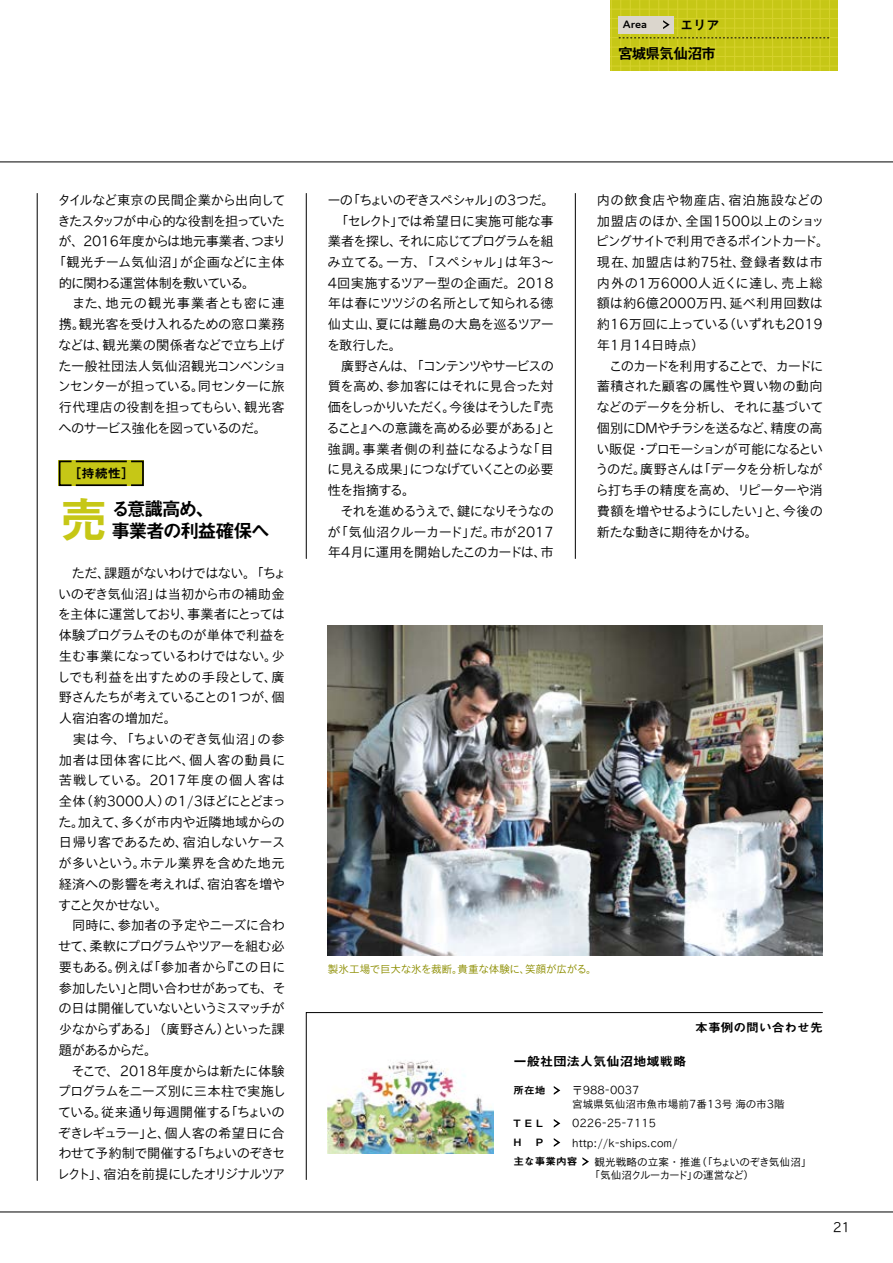
<style>
.page{position:relative;width:893px;height:1263px;background:#fff}
.page>*{position:absolute;margin:0;border:0;box-sizing:border-box;transform-origin:0 0}
.t1{font:49.8px "Midashi Go Pro MB31";color:#c6c716}
.t2{font:19.2px "Midashi Go Pro MB31";letter-spacing:-.09em;color:#000}
.t3{font:14.85px "Midashi Go Pro MB31";letter-spacing:-.075em;color:#000}
.t4{font:13.35px/20.7px "TB Go Std L";letter-spacing:-.045em;color:#000}
.t5{font:13.35px/20.7px "TB Go Std L";letter-spacing:-.02em;color:#000}
.t6{font:13.35px "TB Go Std L";letter-spacing:-.075em;color:#000}
.t7{font:13.35px "TB Go Std L";letter-spacing:-.095em;color:#000}
.t8{font:13.35px "TB Go Std L";letter-spacing:-.1em;color:#000}
.t9{font:13.35px "TB Go Std L";letter-spacing:-.025em;color:#000}
.t10{font:13.35px "TB Go Std L";letter-spacing:-.01em;color:#000}
.t11{font:13.35px "TB Go Std L";color:#000}
.t12{font:13.35px "TB Go Std L";letter-spacing:.005em;color:#000}
.t13{font:13.35px "TB Go Std L";letter-spacing:.055em;color:#000}
.t14{font:13.35px "Midashi Go Pro MB31";color:#000}
.t15{font:12.75px "TB Go Std L";color:#000}
.t16{font:12.6px "Midashi Go Pro MB31";color:#000;scale:1.05 1}
.t17{font:12.15px "Midashi Go Pro MB31";color:#000;scale:1.05 1}
.t18{font:600 11.55px "Domus";color:#000;scale:1.11 1}
.t19{font:10.65px/13.8px "TB Go Std L";color:#000}
.t20{font:10.65px "TB Go Std L";letter-spacing:-.025em;color:#8e8f04}
.t21{font:10.65px "TB Go Std L";letter-spacing:-.08em;color:#000}
.t22{font:10.05px "Midashi Go Pro MB31";color:#000;scale:1.05 1}
</style>
<div class="page">
<hr style="left:575px;top:193px;width:1px;height:366px;background:#000">
<hr style="left:306px;top:193px;width:1px;height:365px;background:#000">
<hr style="left:37px;top:193px;width:1px;height:987px;background:#000">
<hr style="left:0;top:162px;width:893px;height:1px;background:#000">
<hr style="left:0;top:1211px;width:893px;height:1px;background:#000">
<img style="left:328px;top:625px;width:495px;height:330px">
<div style="left:610px;top:0;width:228px;height:71px;background:#c6c716"></div>
<hr style="left:610px;top:28px;width:228px;height:1px;background:#d7d32d">
<hr style="left:610px;top:66px;width:228px;height:1px;background:#d7d32d">
<hr style="left:610px;top:9px;width:228px;height:1px;background:#d7d32d">
<hr style="left:610px;top:47px;width:228px;height:1px;background:#d7d32d">
<hr style="left:610px;top:0;width:228px;height:1px;background:#d7d32d">
<hr style="left:610px;top:37px;width:228px;height:1px;background:#d7d32d">
<hr style="left:610px;top:56px;width:228px;height:1px;background:#d7d32d">
<hr style="left:610px;top:18px;width:228px;height:1px;background:#d7d32d">
<hr style="left:611px;top:0;width:1px;height:71px;background:#d7d32d">
<hr style="left:649px;top:0;width:1px;height:71px;background:#d7d32d">
<hr style="left:687px;top:0;width:1px;height:71px;background:#d7d32d">
<hr style="left:725px;top:0;width:1px;height:71px;background:#d7d32d">
<hr style="left:763px;top:0;width:1px;height:71px;background:#d7d32d">
<hr style="left:801px;top:0;width:1px;height:71px;background:#d7d32d">
<hr style="left:630px;top:0;width:1px;height:71px;background:#d7d32d">
<hr style="left:668px;top:0;width:1px;height:71px;background:#d7d32d">
<hr style="left:706px;top:0;width:1px;height:71px;background:#d7d32d">
<hr style="left:744px;top:0;width:1px;height:71px;background:#d7d32d">
<hr style="left:782px;top:0;width:1px;height:71px;background:#d7d32d">
<hr style="left:820px;top:0;width:1px;height:71px;background:#d7d32d">
<hr style="left:620px;top:0;width:1px;height:71px;background:#d7d32d">
<hr style="left:658px;top:0;width:1px;height:71px;background:#d7d32d">
<hr style="left:696px;top:0;width:1px;height:71px;background:#d7d32d">
<hr style="left:734px;top:0;width:1px;height:71px;background:#d7d32d">
<hr style="left:791px;top:0;width:1px;height:71px;background:#d7d32d">
<hr style="left:753px;top:0;width:1px;height:71px;background:#d7d32d">
<hr style="left:810px;top:0;width:1px;height:71px;background:#d7d32d">
<hr style="left:639px;top:0;width:1px;height:71px;background:#d7d32d">
<hr style="left:677px;top:0;width:1px;height:71px;background:#d7d32d">
<hr style="left:715px;top:0;width:1px;height:71px;background:#d7d32d">
<hr style="left:772px;top:0;width:1px;height:71px;background:#d7d32d">
<hr style="left:829px;top:0;width:1px;height:71px;background:#d7d32d">
<div style="left:619px;top:16px;width:55px;height:17px;background:#dbd6cd"></div>
<svg style="left:663px;top:20px;width:7px;height:9px"></svg>
<svg style="left:619px;top:37px;width:210px;height:1px"></svg>
<div style="left:59px;top:460px;width:85px;height:26px;background:#c6c716"></div>
<hr style="left:76px;top:460px;width:51px;height:2px;background:#000">
<hr style="left:76px;top:484px;width:51px;height:2px;background:#000">
<div style="left:59px;top:460px;width:13px;height:26px;border:2px solid #000"></div>
<div style="left:130px;top:460px;width:14px;height:26px;border:2px solid #000"></div>
<svg style="left:306px;top:1012px;width:517px;height:168px"></svg>
<img style="left:328px;top:1055px;width:166px;height:99px">
<svg style="left:554px;top:1086px;width:6px;height:9px"></svg>
<svg style="left:554px;top:1119px;width:6px;height:9px"></svg>
<svg style="left:554px;top:1138px;width:6px;height:9px"></svg>
<svg style="left:582px;top:1157px;width:7px;height:9px"></svg>
<p class="t18" style="left:623px;top:18px;width:23px">Area</p>
<p class="t14" style="left:680px;top:14px;width:41px">エリア</p>
<p class="t3" style="left:618px;top:41px;width:100px">宮城県気仙沼市</p>
<p class="t9" style="left:58px;top:188px;width:229px">タイルなど東京の民間企業から出向して</p>
<p class="t7" style="left:58px;top:209px;width:229px">きたスタッフが中心的な役割を担っていた</p>
<p class="t5" style="left:58px;top:230px;width:229px">が、2016年度からは地元事業者、つまり</p>
<p class="t10" style="left:53px;top:251px;width:233px">「観光チーム気仙沼」が企画などに主体</p>
<p class="t6" style="left:59px;top:271px;width:198px">的に関わる運営体制を敷いている。</p>
<p class="t13" style="left:59px;top:292px;width:227px">　また、地元の観光事業者とも密に連</p>
<p class="t4" style="left:59px;top:313px;width:227px">携。観光客を受け入れるための窓口業務</p>
<p class="t5" style="left:58px;top:334px;width:228px">などは、観光業の関係者などで立ち上げ</p>
<p class="t11" style="left:59px;top:354px;width:230px">た一般社団法人気仙沼観光コンベンショ</p>
<p class="t8" style="left:58px;top:375px;width:228px">ンセンターが担っている。同センターに旅</p>
<p class="t12" style="left:59px;top:396px;width:227px">行代理店の役割を担ってもらい、観光客</p>
<p class="t6" style="left:58px;top:416px;width:210px">へのサービス強化を図っているのだ。</p>
<p class="t16" style="left:68px;top:463px;width:65px">［持続性］</p>
<h1 class="t1" style="left:59px;top:480px;width:51px">売</h1>
<h2 class="t2" style="left:111px;top:493px;width:105px">る意識高め、</h2>
<h2 class="t2" style="left:111px;top:515px;width:160px">事業者の利益確保へ</h2>
<p class="t4" style="left:57px;top:562px;width:231px">　ただ、課題がないわけではない。「ちょいのぞき気仙沼」は当初から市の補助金を主体に運営しており、事業者にとっては体験プログラムそのものが単体で利益を生む事業になっているわけではない。少しでも利益を出すための手段として、廣野さんたちが考えていることの1つが、個人宿泊客の増加だ。<br>　実は今、「ちょいのぞき気仙沼」の参加者は団体客に比べ、個人客の動員に苦戦している。2017年度の個人客は全体（約3000人）の1/3ほどにとどまった。加えて、多くが市内や近隣地域からの日帰り客であるため、宿泊しないケースが多いという。ホテル業界を含めた地元経済への影響を考えれば、宿泊客を増やすこと欠かせない。<br>　同時に、参加者の予定やニーズに合わせて、柔軟にプログラムやツアーを組む必要もある。例えば「参加者から『この日に参加したい」と問い合わせがあっても、その日は開催していないというミスマッチが少なからずある」（廣野さん）といった課題があるからだ。<br>　そこで、2018年度からは新たに体験プログラムをニーズ別に三本柱で実施している。従来通り毎週開催する「ちょいのぞきレギュラー」と、個人客の希望日に合わせて予約制で開催する「ちょいのぞきセレクト」、宿泊を前提にしたオリジナルツア</p>
<p class="t4" style="left:327px;top:189px;width:230px">ーの「ちょいのぞきスペシャル」の3つだ。　「セレクト」では希望日に実施可能な事業者を探し、それに応じてプログラムを組み立てる。一方、「スペシャル」は年3〜<br>4回実施するツアー型の企画だ。2018年は春にツツジの名所として知られる徳仙丈山、夏には離島の大島を巡るツアーを敢行した。<br>　廣野さんは、「コンテンツやサービスの質を高め、参加客にはそれに見合った対価をしっかりいただく。今後はそうした『売ること』への意識を高める必要がある」と強調。事業者側の利益になるような「目に見える成果」につなげていくことの必要性を指摘する。<br>　それを進めるうえで、鍵になりそうなのが「気仙沼クルーカード」だ。市が2017年4月に運用を開始したこのカードは、市</p>
<p class="t5" style="left:595px;top:189px;width:236px">内の飲食店や物産店、宿泊施設などの加盟店のほか、全国1500以上のショッピングサイトで利用できるポイントカード。現在、加盟店は約75社、登録者数は市内外の1万6000人近くに達し、売上総額は約6億2000万円、延べ利用回数は約16万回に上っている（いずれも2019年1月14日時点）<br>　このカードを利用することで、カードに蓄積された顧客の属性や買い物の動向などのデータを分析し、それに基づいて個別にDMやチラシを送るなど、精度の高い販促・プロモーションが可能になるというのだ。廣野さんは「データを分析しながら打ち手の精度を高め、リピーターや消費額を増やせるようにしたい」と、今後の新たな動きに期待をかける。</p>
<p class="t20" style="left:328px;top:960px;width:271px">製氷工場で巨大な氷を裁断。貴重な体験に、笑顔が広がる。</p>
<p class="t17" style="left:695px;top:1017px;width:123px">本事例の問い合わせ先</p>
<p class="t16" style="left:513px;top:1051px;width:166px">一般社団法人気仙沼地域戦略</p>
<p class="t19" style="left:572px;top:1083px;width:214px">〒988-0037　<br>宮城県気仙沼市魚市場前7番13号 海の市3階</p>
<p class="t22" style="left:513px;top:1082px;width:32px">所在地</p>
<p class="t22" style="left:513px;top:1115px;width:29px">TEL</p>
<p class="t19" style="left:572px;top:1116px;width:85px">0226-25-7115</p>
<p class="t22" style="left:513px;top:1134px;width:9px">H</p>
<p class="t22" style="left:536px;top:1134px;width:8px">P</p>
<p class="t19" style="left:594px;top:1132px;width:219px;line-height:19.2px;text-indent:-22px">http://k-ships.com/<br>観光戦略の立案・推進（「ちょいのぞき気仙沼」</p>
<p class="t21" style="left:590px;top:1166px;width:166px">「気仙沼クルーカード」の運営など）</p>
<p class="t22" style="left:513px;top:1153px;width:62px">主な事業内容</p>
<p class="t15" style="left:833px;top:1216px;width:19px">21</p>
</div>
